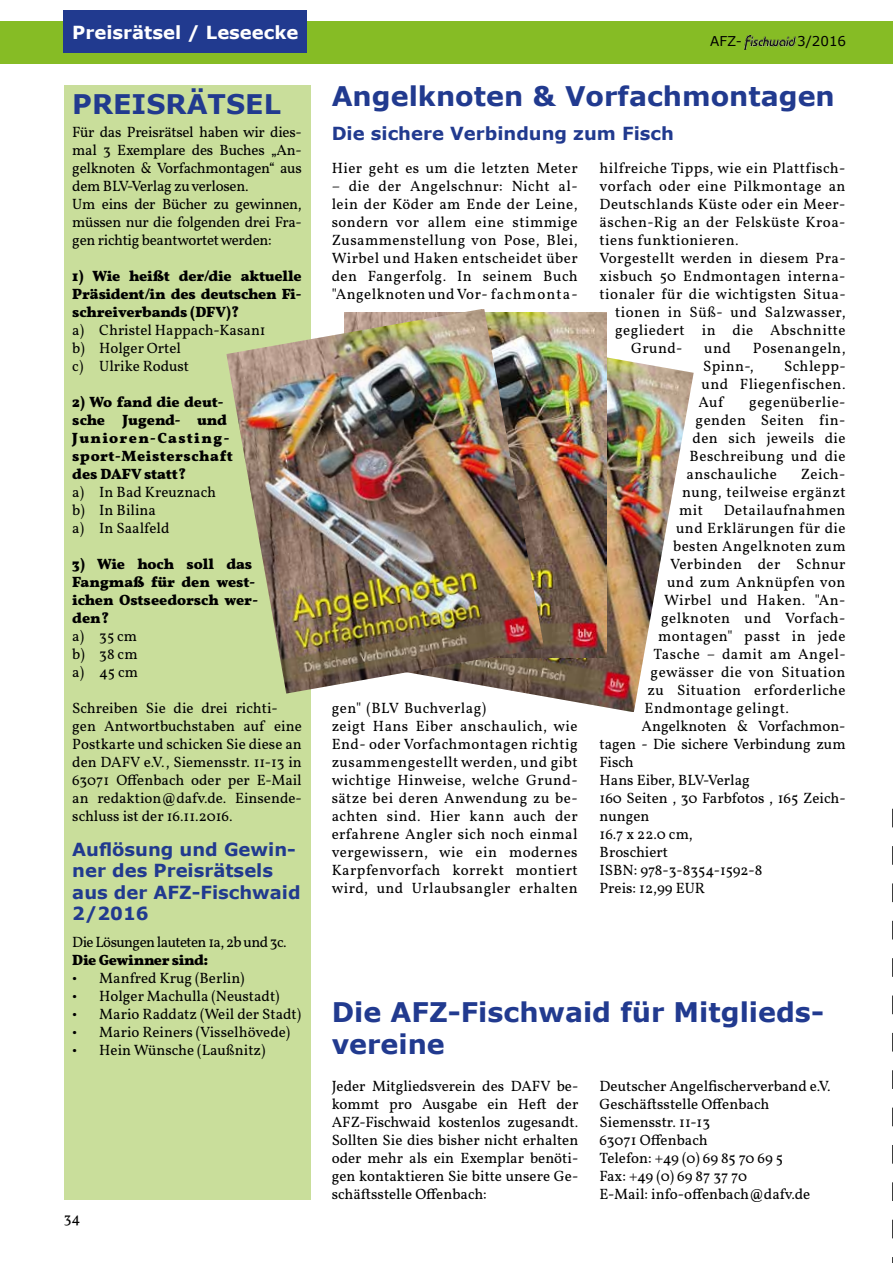
<style>
.page{position:relative;width:893px;height:1263px;background:#fff}
.page>*{position:absolute;margin:0;border:0;box-sizing:border-box;transform-origin:0 0}
.t1{font:700 27px/32.4px "Verdana";color:#213a8f}
.t2{font:700 18px/21.6px "Verdana";color:#213a8f}
.t3{font:700 18px "Verdana";color:#fff}
.t4{font:15px/18px "Vollkorn";letter-spacing:.015em;color:#000}
.t5{font:15px/18px "Vollkorn";letter-spacing:-.02em;color:#000}
.t6{font:700 15px/18px "Vollkorn";letter-spacing:-.005em;color:#000;text-align:justify}
.t7{font:700 15px/18px "Vollkorn";letter-spacing:.02em;color:#000}
.t8{font:15px "Vollkorn";letter-spacing:-.04em;color:#000}
.t9{font:13.5px "Verdana";color:#000}
</style>
<div class="page">
<div style="left:0;top:21px;width:893px;height:43px;background:#86bc25"></div>
<img style="left:744px;top:36px;width:51px;height:13px">
<img style="left:525px;top:357px;width:169px;height:355px">
<div style="left:64px;top:85px;width:246px;height:1114px;background:#c9de9b"></div>
<img style="left:544px;top:313px;width:63px;height:345px">
<img style="left:226px;top:309px;width:318px;height:384px">
<div style="left:64px;top:11px;width:243px;height:42px;background:#213a8f"></div>
<svg style="left:892px;top:809px;width:1px;height:454px"></svg>
<p class="t3" style="left:72px;top:19px;width:228px">Preisrätsel / Leseecke</p>
<h1 class="t1" style="left:72px;top:88px;width:210px">PREISRÄTSEL</h1>
<p class="t5" style="left:72px;top:123px;width:231px">Für das Preisrätsel haben wir dies&shy;mal 3 Exemplare des Buches „An&shy;gelknoten &amp; Vorfachmontagen“ aus dem BLV-Verlag zu verlosen.<br>Um eins der Bücher zu gewinnen, müssen nur die folgenden drei Fra&shy;gen richtig beantwortet werden:</p>
<p class="t6" style="left:72px;top:268px;width:231px">1) Wie heißt der/die aktuelle Präsident/in des deutschen Fi&shy;schreiverbands (DFV)?</p>
<p class="t4" style="left:72px;top:321px;width:195px">a) Christel Happach-Kasan1 b) Holger Ortel<br>c) Ulrike Rodust</p>
<p class="t7" style="left:72px;top:394px;width:162px">2) Wo fand die deut&shy;sche Jugend- und<br>Junioren-Casting&shy;sport-Meisterschaft des DAFV statt?</p>
<p class="t4" style="left:72px;top:483px;width:145px">a) In Bad Kreuznach b) In Bilina<br>a) In Saalfeld</p>
<p class="t6" style="left:72px;top:556px;width:187px;text-align:left">3) Wie hoch soll das<br>Fangmaß für den west&shy;ichen Ostseedorsch wer&shy;den?</p>
<p class="t4" style="left:72px;top:627px;width:67px;text-align:justify">a) 35 cm b) 38 cm a) 45 cm</p>
<p class="t4" style="left:72px;top:699px;width:231px">Schreiben Sie die drei richti&shy;gen Antwortbuchstaben auf eine<br>Postkarte und schicken Sie diese an den DAFV e.V., Siemensstr. 11-13 in<br>63071 Offenbach oder per E-Mail an redaktion@dafv.de. Einsende&shy;schluss ist der 16.11.2016.</p>
<p class="t2" style="left:72px;top:838px;width:230px">Auflösung und Gewin&shy;ner des Preisrätsels aus der AFZ-Fischwaid<br>2/2016</p>
<p class="t8" style="left:72px;top:932px;width:216px">Die Lösungen lauteten 1a, 2b und 3c.</p>
<p class="t6" style="left:72px;top:952px;width:138px">Die Gewinner sind:</p>
<p class="t4" style="left:72px;top:969px;width:174px">• Manfred Krug (Berlin)</p>
<p class="t4" style="left:72px;top:987px;width:209px">• Holger Machulla (Neustadt)</p>
<p class="t4" style="left:72px;top:1005px;width:230px">• Mario Raddatz (Weil der Stadt)</p>
<p class="t4" style="left:72px;top:1023px;width:219px">• Mario Reiners (Visselhövede)</p>
<p class="t4" style="left:72px;top:1041px;width:195px">• Hein Wünsche (Laußnitz)</p>
<p class="t4" style="left:64px;top:1209px;width:18px">34</p>
<p class="t9" style="left:710px;top:32px;width:33px">AFZ-</p>
<p class="t9" style="left:797px;top:32px;width:51px">3/2016</p>
<h1 class="t1" style="left:332px;top:79px;width:505px">Angelknoten &amp; Vorfachmontagen</h1>
<p class="t2" style="left:332px;top:122px;width:344px">Die sichere Verbindung zum Fisch</p>
<p class="t4" style="left:332px;top:159px;width:248px">Hier geht es um die letzten Meter</p>
<p class="t4" style="left:332px;top:177px;width:248px;text-align:justify">– die der Angelschnur: Nicht al&shy;lein der Köder am Ende der Leine, sondern vor allem eine stimmige Zusammenstellung von Pose, Blei, Wirbel und Haken entscheidet über den Fangerfolg. In seinem Buch "Angelknoten und Vor- fachmonta-</p>
<p class="t4" style="left:332px;top:699px;width:248px">gen" (BLV Buchverlag)<br>zeigt Hans Eiber anschaulich, wie<br>End- oder Vorfachmontagen richtig zusammengestellt werden, und gibt wichtige Hinweise, welche Grund&shy;sätze bei deren Anwendung zu be&shy;achten sind. Hier kann auch der erfahrene Angler sich noch einmal vergewissern, wie ein modernes<br>Karpfenvorfach korrekt montiert wird, und Urlaubsangler erhalten</p>
<p class="t4" style="left:600px;top:159px;width:248px">hilfreiche Tipps, wie ein Plattfisch-</p>
<p class="t4" style="left:600px;top:177px;width:247px">vorfach oder eine Pilkmontage an</p>
<p class="t4" style="left:600px;top:195px;width:247px">Deutschlands Küste oder ein Meer-</p>
<p class="t4" style="left:600px;top:213px;width:247px">äschen-Rig an der Felsküste Kroa-</p>
<p class="t4" style="left:600px;top:231px;width:141px">tiens funktionieren.</p>
<p class="t4" style="left:600px;top:249px;width:248px">Vorgestellt werden in diesem Pra-</p>
<p class="t4" style="left:600px;top:267px;width:247px">xisbuch 50 Endmontagen interna-</p>
<p class="t4" style="left:600px;top:285px;width:248px">tionaler für die wichtigsten Situa-</p>
<p class="t4" style="left:615px;top:303px;width:232px">tionen in Süß- und Salzwasser,</p>
<p class="t4" style="left:615px;top:321px;width:232px">gegliedert in die Abschnitte</p>
<p class="t4" style="left:631px;top:339px;width:53px">Grund-</p>
<p class="t4" style="left:704px;top:339px;width:28px">und</p>
<p class="t4" style="left:703px;top:339px;width:144px;text-indent:50px">Posenangeln,<br>Spinn-,</p>
<p class="t4" style="left:699px;top:357px;width:149px;text-align:justify;text-indent:86px">Schlepp&shy;und Fliegenfischen.<br>Auf</p>
<p class="t4" style="left:749px;top:393px;width:98px">gegenüberlie-</p>
<p class="t4" style="left:696px;top:411px;width:152px">genden Seiten fin-</p>
<p class="t4" style="left:693px;top:429px;width:155px">den sich jeweils die</p>
<p class="t4" style="left:690px;top:447px;width:158px">Beschreibung und die</p>
<p class="t4" style="left:687px;top:465px;width:92px">anschauliche</p>
<p class="t4" style="left:679px;top:465px;width:168px;text-align:justify;text-indent:122px">Zeich&shy;nung, teilweise ergänzt mit</p>
<p class="t4" style="left:724px;top:501px;width:123px">Detailaufnahmen</p>
<p class="t4" style="left:676px;top:519px;width:171px">und Erklärungen für die</p>
<p class="t4" style="left:673px;top:537px;width:174px">besten Angelknoten zum</p>
<p class="t4" style="left:670px;top:555px;width:177px">Verbinden der Schnur</p>
<p class="t4" style="left:667px;top:573px;width:180px">und zum Anknüpfen von</p>
<p class="t4" style="left:664px;top:591px;width:183px">Wirbel und Haken. "An-</p>
<p class="t4" style="left:661px;top:609px;width:186px">gelknoten und Vorfach-</p>
<p class="t4" style="left:658px;top:627px;width:189px">montagen" passt in jede</p>
<p class="t4" style="left:654px;top:645px;width:194px">Tasche – damit am Angel-</p>
<p class="t4" style="left:651px;top:663px;width:196px">gewässer die von Situation</p>
<p class="t4" style="left:648px;top:681px;width:199px">zu Situation erforderliche</p>
<p class="t4" style="left:645px;top:699px;width:146px">Endmontage gelingt.</p>
<p class="t4" style="left:642px;top:717px;width:205px">Angelknoten &amp; Vorfachmon-</p>
<p class="t4" style="left:600px;top:735px;width:247px">tagen - Die sichere Verbindung zum</p>
<p class="t4" style="left:600px;top:753px;width:36px">Fisch</p>
<p class="t4" style="left:600px;top:771px;width:152px">Hans Eiber, BLV-Verlag</p>
<p class="t4" style="left:600px;top:789px;width:248px">160 Seiten , 30 Farbfotos , 165 Zeich-</p>
<p class="t4" style="left:600px;top:807px;width:52px">nungen</p>
<p class="t4" style="left:600px;top:825px;width:95px">16.7 x 22.0 cm,</p>
<p class="t4" style="left:600px;top:843px;width:70px">Broschiert</p>
<p class="t4" style="left:600px;top:861px;width:164px">ISBN: 978-3-8354-1592-8</p>
<p class="t4" style="left:600px;top:879px;width:107px">Preis: 12,99 EUR</p>
<h1 class="t1" style="left:332px;top:995px;width:494px">Die AFZ-Fischwaid für Mitglieds&shy;vereine</h1>
<p class="t4" style="left:332px;top:1077px;width:248px;text-align:justify">Jeder Mitgliedsverein des DAFV be&shy;kommt pro Ausgabe ein Heft der AFZ-Fischwaid kostenlos zugesandt.<br>Sollten Sie dies bisher nicht erhalten oder mehr als ein Exemplar benöti&shy;gen kontaktieren Sie bitte unsere Ge&shy;schäftsstelle Offenbach:</p>
<p class="t4" style="left:600px;top:1077px;width:233px">Deutscher Angelfischerverband e.V.<br>Geschäftsstelle Offenbach<br>Siemensstr. 11-13<br>63071 Offenbach<br>Telefon: +49 (0) 69 85 70 69 5<br>Fax: +49 (0) 69 87 37 70<br>E-Mail: info-offenbach@dafv.de</p>
</div>
